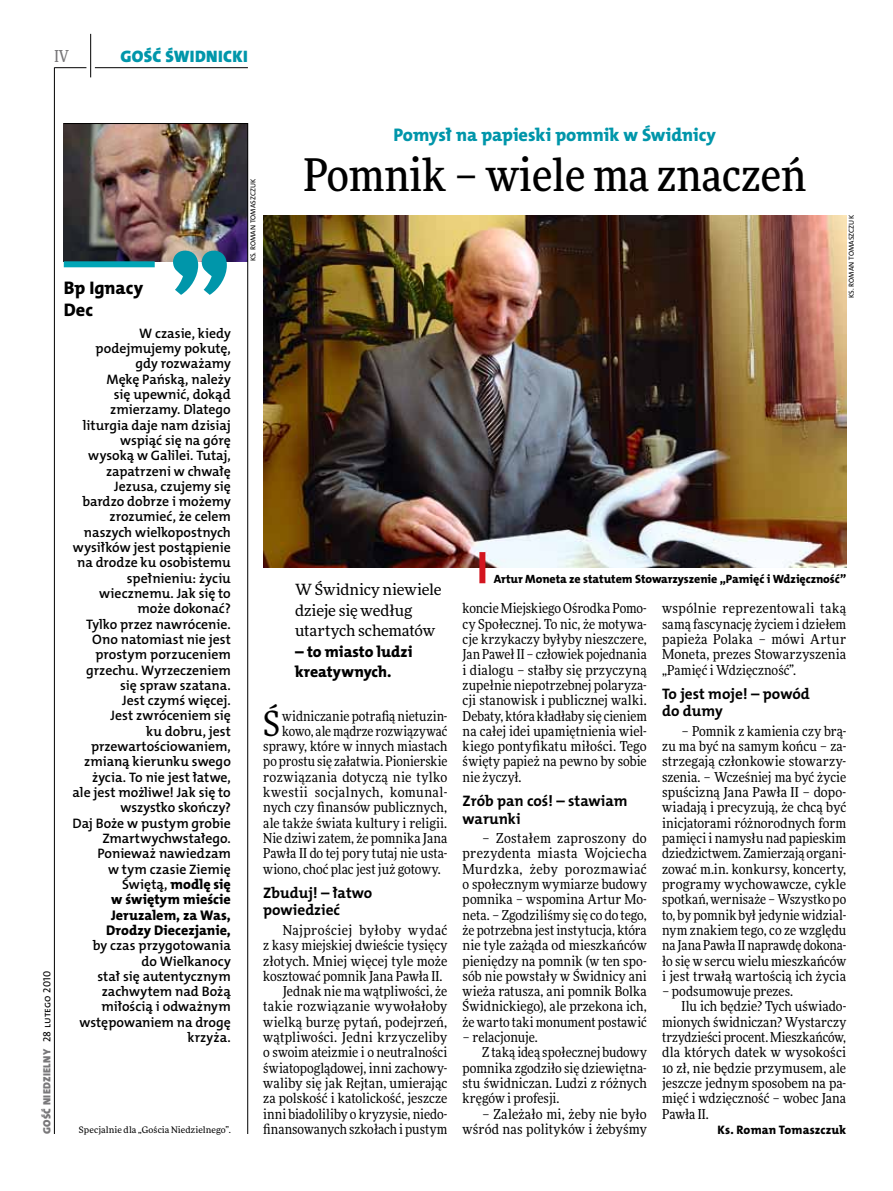
<style>
.page{position:relative;width:893px;height:1191px;background:#fff}
.page>*{position:absolute;margin:0;border:0;box-sizing:border-box;transform-origin:0 0}
.t1{font:500 45px "Freeday Narrow";color:#000}
.t2{font:34.8px "Freeday Narrow News";color:#000}
.t3{font:18.3px "The Mix HP8 Ex Bld";letter-spacing:-.005em;color:#0096aa}
.t4{font:18.3px/21.6px "The Mix HP8 Ex Bld";color:#000}
.t5{font:16.65px "The Mix HP9 Blk";letter-spacing:.02em;color:#0096aa}
.t6{font:500 16.5px "Freeday Narrow";color:#787779;scale:.9 1}
.t7{font:15.75px/20.4px "The Mix HP8 Ex Bld";letter-spacing:-.005em;color:#000}
.t8{font:15.45px/20.4px "Freeday News";letter-spacing:-.005em;color:#000}
.t9{font:15.3px/17.7px "The Mix HP7 Bld";color:#000}
.t10{font:14.1px/15.3px "The Mix HP8 Ex Bld";letter-spacing:.005em;color:#000;text-align:right}
.t11{font:13.8px/15.3px "The Mix HP6 Se Bld";letter-spacing:-.005em;color:#000;text-align:right}
.t12{font:13.65px/15.3px "Freeday Narrow News";letter-spacing:.005em;color:#000;text-align:justify}
.t13{font:13.65px "Freeday Narrow News";letter-spacing:.035em;color:#000}
.t14{font:13.65px "Freeday Narrow News";letter-spacing:.03em;color:#000}
.t15{font:12.3px "The Mix HP8 Ex Bld";letter-spacing:.01em;color:#000}
.t16{font:12px "The Mix HP8 Ex Bld";letter-spacing:-.005em;color:#000}
.t17{font:10.5px "The Mix HP9 Blk";letter-spacing:.025em;color:#787779}
.t18{font:9px "Freeday News";letter-spacing:.015em;color:#000}
.t19{font:7.2px "The Mix HP5 Plain";color:#000}
.s1{font-family:"The Mix HP5 Plain";color:#000}
.s2{font-family:"The Mix HP6 Se Bld";font-size:13.8px}
</style>
<div class="page">
<hr style="left:54px;top:67px;width:1px;height:1067px;background:#000">
<hr style="left:90px;top:34px;width:1px;height:43px;background:#000">
<hr style="left:54px;top:67px;width:32px;height:1px;background:#000">
<hr style="left:95px;top:67px;width:153px;height:1px;background:#000">
<svg style="left:63px;top:123px;width:185px;height:1011px"></svg>
<svg style="left:173px;top:251px;width:54px;height:44px"></svg>
<img style="left:263px;top:215px;width:583px;height:352px">
<div style="left:479px;top:552px;width:6px;height:31px;background:#d3151f"></div>
<p class="t6" style="left:54px;top:46px;width:17px">IV</p>
<p class="t5" style="left:120px;top:46px;width:129px">GOŚĆ ŚWIDNICKI</p>
<p class="t17" style="left:40px;top:1134px;width:164px;rotate:-90deg">GOŚĆ NIEDZIELNY <span class="s1">28 lutego 2010</span></p>
<h3 class="t4" style="left:64px;top:277px;width:81px">Bp Ignacy<br>Dec</h3>
<p class="t11" style="left:72px;top:325px;width:160px">W czasie, kiedy podejmujemy pokutę, gdy rozważamy<br>Mękę Pańską, należy<br>się upewnić, dokąd zmierzamy. Dlatego liturgia daje nam dzisiaj wspiąć się na górę wysoką w Galilei. Tutaj, zapatrzeni w chwałę<br>Jezusa, czujemy się bardzo dobrze i możemy zrozumieć, że celem naszych wielkopostnych wysiłków jest postąpienie na drodze ku osobistemu spełnieniu: życiu wiecznemu. Jak się to może dokonać?<br>Tylko przez nawrócenie.<br>Ono natomiast nie jest prostym porzuceniem grzechu. Wyrzeczeniem się spraw szatana.<br>Jest czymś więcej.<br>Jest zwróceniem się<br>ku dobru, jest przewartościowaniem, zmianą kierunku swego życia. To nie jest łatwe, ale jest możliwe! Jak się to wszystko skończy?<br>Daj Boże w pustym grobie<br>Zmartwychwstałego.<br>Ponieważ nawiedzam<br>w tym czasie Ziemię</p>
<p class="t10" style="left:106px;top:876px;width:126px"><span class="s2">Świętą,</span> modlę się<br>w świętym mieście<br>Jeruzalem, za Was,<br>Drodzy Diecezjanie,</p>
<p class="t11" style="left:80px;top:938px;width:153px">by czas przygotowania do Wielkanocy<br>stał się autentycznym zachwytem nad Bożą miłością i odważnym wstępowaniem na drogę krzyża.</p>
<p class="t18" style="left:79px;top:1124px;width:153px">Specjalnie dla „Gościa Niedzielnego”.</p>
<p class="t19" style="left:248px;top:261px;width:83px;rotate:-90deg">Ks. Roman Tomaszczuk</p>
<h3 class="t3" style="left:393px;top:123px;width:324px">Pomysł na papieski pomnik w Świdnicy</h3>
<h1 class="t1" style="left:303px;top:147px;width:504px">Pomnik – wiele ma znaczeń</h1>
<p class="t19" style="left:847px;top:298px;width:83px;rotate:-90deg">Ks. Roman Tomaszczuk</p>
<p class="t8" style="left:295px;top:579px;width:148px">W Świdnicy niewiele dzieje się według utartych schematów</p>
<p class="t7" style="left:295px;top:641px;width:119px">– to miasto ludzi kreatywnych.</p>
<h2 class="t2" style="left:263px;top:702px;width:18px">Ś</h2>
<p class="t12" style="left:282px;top:708px;width:167px">widniczanie potrafią nietuzin-</p>
<p class="t12" style="left:282px;top:723px;width:167px">kowo, ale mądrze rozwiązywać</p>
<p class="t12" style="left:263px;top:738px;width:186px">sprawy, które w innych miastach</p>
<p class="t12" style="left:263px;top:754px;width:186px">po prostu się załatwia. Pionierskie</p>
<p class="t12" style="left:263px;top:769px;width:186px">rozwiązania dotyczą nie tylko</p>
<p class="t13" style="left:263px;top:784px;width:186px">kwestii socjalnych, komunal-</p>
<p class="t12" style="left:263px;top:799px;width:186px">nych czy finansów publicznych,</p>
<p class="t12" style="left:263px;top:815px;width:186px">ale także świata kultury i religii.</p>
<p class="t12" style="left:263px;top:830px;width:186px">Nie dziwi zatem, że pomnika Jana</p>
<p class="t12" style="left:263px;top:845px;width:186px">Pawła II do tej pory tutaj nie usta-</p>
<p class="t12" style="left:263px;top:861px;width:179px">wiono, choć plac jest już gotowy.</p>
<p class="t9" style="left:263px;top:884px;width:111px">Zbuduj! – łatwo powiedzieć</p>
<p class="t14" style="left:283px;top:921px;width:166px">Najprościej byłoby wydać</p>
<p class="t12" style="left:263px;top:937px;width:186px">z kasy miejskiej dwieście tysięcy</p>
<p class="t12" style="left:263px;top:953px;width:186px">złotych. Mniej więcej tyle może</p>
<p class="t12" style="left:263px;top:968px;width:181px">kosztować pomnik Jana Pawła II.</p>
<p class="t12" style="left:283px;top:983px;width:166px">Jednak nie ma wątpliwości, że</p>
<p class="t12" style="left:263px;top:998px;width:186px">takie rozwiązanie wywołałoby</p>
<p class="t12" style="left:263px;top:1014px;width:186px">wielką burzę pytań, podejrzeń,</p>
<p class="t12" style="left:263px;top:1029px;width:186px">wątpliwości. Jedni krzyczeliby</p>
<p class="t12" style="left:263px;top:1044px;width:186px">o swoim ateizmie i o neutralności</p>
<p class="t12" style="left:263px;top:1060px;width:186px">światopoglądowej, inni zachowy-</p>
<p class="t12" style="left:263px;top:1075px;width:186px">waliby się jak Rejtan, umierając</p>
<p class="t12" style="left:263px;top:1090px;width:186px">za polskość i katolickość, jeszcze</p>
<p class="t12" style="left:263px;top:1106px;width:186px">inni biadoliliby o kryzysie, niedo-</p>
<p class="t12" style="left:263px;top:1121px;width:186px">finansowanych szkołach i pustym</p>
<p class="t16" style="left:494px;top:571px;width:354px">Artur Moneta ze statutem Stowarzyszenie „Pamięć i Wdzięczność”</p>
<p class="t12" style="left:463px;top:600px;width:186px">koncie Miejskiego Ośrodka Pomo&shy;cy Społecznej. To nic, że motywa&shy;cje krzykaczy byłyby nieszczere, Jan Paweł II – człowiek pojednania i dialogu – stałby się przyczyną zupełnie niepotrzebnej polaryza&shy;cji stanowisk i publicznej walki.<br>Debaty, która kładłaby się cieniem na całej idei upamiętnienia wiel&shy;kiego pontyfikatu miłości. Tego święty papież na pewno by sobie nie życzył.</p>
<p class="t9" style="left:463px;top:792px;width:166px">Zrób pan coś! – stawiam warunki</p>
<p class="t12" style="left:463px;top:830px;width:186px;text-indent:20px">– Zostałem zaproszony do prezydenta miasta Wojciecha Murdzka, żeby porozmawiać o społecznym wymiarze budowy pomnika – wspomina Artur Mo&shy;neta. – Zgodziliśmy się co do tego, że potrzebna jest instytucja, która nie tyle zażąda od mieszkańców pieniędzy na pomnik (w ten spo&shy;sób nie powstały w Świdnicy ani wieża ratusza, ani pomnik Bolka Świdnickiego), ale przekona ich, że warto taki monument postawić</p>
<p class="t12" style="left:463px;top:1029px;width:77px">– relacjonuje.</p>
<p class="t12" style="left:482px;top:1044px;width:166px">Z taką ideą społecznej budowy</p>
<p class="t12" style="left:463px;top:1060px;width:186px">pomnika zgodziło się dziewiętna-</p>
<p class="t12" style="left:463px;top:1075px;width:186px">stu świdniczan. Ludzi z różnych</p>
<p class="t12" style="left:463px;top:1090px;width:98px">kręgów i profesji.</p>
<p class="t12" style="left:463px;top:1106px;width:186px;text-align:right">– Zależało mi, żeby nie było wśród nas polityków i żebyśmy</p>
<p class="t12" style="left:662px;top:600px;width:186px">wspólnie reprezentowali taką samą fascynację życiem i dziełem papieża Polaka – mówi Artur Moneta, prezes Stowarzyszenia „Pamięć i Wdzięczność”.</p>
<p class="t9" style="left:662px;top:685px;width:149px">To jest moje! – powód do dumy</p>
<p class="t12" style="left:662px;top:723px;width:186px;text-indent:20px">– Pomnik z kamienia czy brą&shy;zu ma być na samym końcu – za&shy;strzegają członkowie stowarzy&shy;szenia. – Wcześniej ma być życie spuścizną Jana Pawła II – dopo&shy;wiadają i precyzują, że chcą być inicjatorami różnorodnych form pamięci i namysłu nad papieskim dziedzictwem. Zamierzają organi&shy;zować m.in. konkursy, koncerty, programy wychowawcze, cykle spotkań, wernisaże – Wszystko po to, by pomnik był jedynie widzial&shy;nym znakiem tego, co ze względu na Jana Pawła II naprawdę dokona&shy;ło się w sercu wielu mieszkańców i jest trwałą wartością ich życia</p>
<p class="t12" style="left:662px;top:983px;width:133px">– podsumowuje prezes.</p>
<p class="t12" style="left:682px;top:998px;width:166px">Ilu ich będzie? Tych uświado-</p>
<p class="t12" style="left:662px;top:1014px;width:186px">mionych świdniczan? Wystarczy</p>
<p class="t12" style="left:662px;top:1029px;width:186px">trzydzieści procent. Mieszkańców,</p>
<p class="t12" style="left:662px;top:1044px;width:186px">dla których datek w wysokości</p>
<p class="t12" style="left:662px;top:1060px;width:186px">10 zł, nie będzie przymusem, ale</p>
<p class="t12" style="left:662px;top:1075px;width:186px">jeszcze jednym sposobem na pa-</p>
<p class="t12" style="left:662px;top:1090px;width:186px">mięć i wdzięczność – wobec Jana</p>
<p class="t12" style="left:662px;top:1106px;width:48px">Pawła II.</p>
<p class="t15" style="left:718px;top:1122px;width:130px">Ks. Roman Tomaszczuk</p>
</div>
